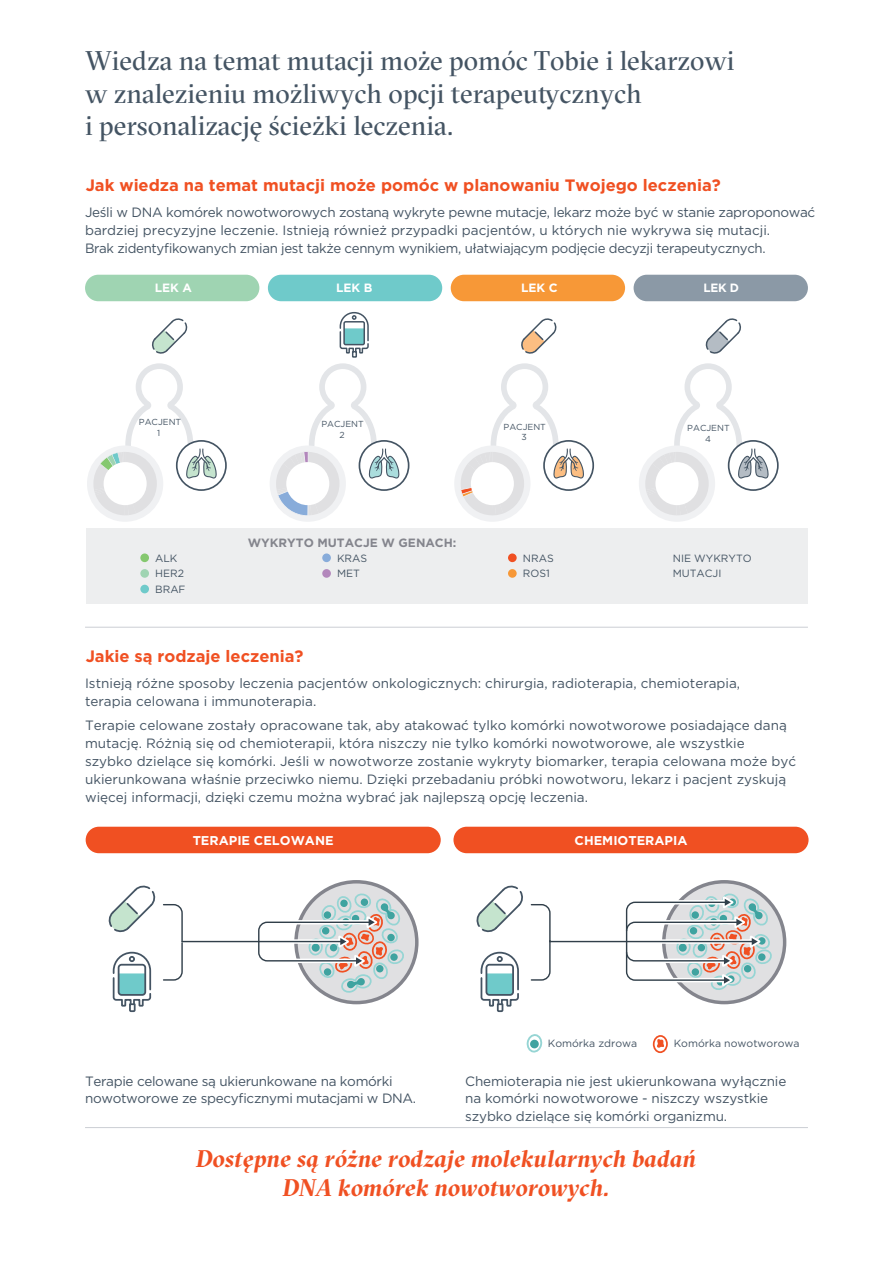
<style>
.page{position:relative;width:893px;height:1263px;background:#fff}
.page>*{position:absolute;margin:0;border:0;box-sizing:border-box;transform-origin:0 0}
.t1{font:27px/32.4px "GT Sectra Fine";color:#445463}
.t2{font:italic 700 24px/28.8px "GT Sectra Fine";color:#f05022;text-align:center}
.t3{font:700 16.5px "Gotham";color:#f05022}
.t4{font:13.5px/18px "Gotham";color:#445463}
.t5{font:13.5px/18px "Gotham";letter-spacing:-.025em;color:#445463}
.t6{font:700 12.75px "Gotham";color:#fff}
.t7{font:700 12px "Gotham";color:#84858d}
.t8{font:700 12px "Gotham";color:#fff}
.t9{font:10.5px/15.5px "Gotham";color:#445463}
.t10{font:8.7px/10.5px "Gotham";color:#445463;text-align:center}
</style>
<div class="page">
<hr style="left:85px;top:627px;width:723px;height:1px;background:#cbced4">
<div style="left:86px;top:528px;width:721px;height:76px;background:#edeeef"></div>
<div style="left:85px;top:275px;width:174px;height:26px;background:#9fd4b2;border-radius:13px"></div>
<svg style="left:152px;top:318px;width:35px;height:36px"></svg>
<div style="left:140px;top:553px;width:9px;height:9px;background:#85c86f;border-radius:50%"></div>
<div style="left:140px;top:569px;width:9px;height:9px;background:#9fd4b2;border-radius:50%"></div>
<div style="left:140px;top:585px;width:9px;height:8px;background:#6fcaca;border-radius:50%"></div>
<div style="left:322px;top:553px;width:9px;height:9px;background:#88acda;border-radius:50%"></div>
<div style="left:322px;top:569px;width:9px;height:9px;background:#b387bc;border-radius:50%"></div>
<svg style="left:521px;top:318px;width:35px;height:36px"></svg>
<div style="left:508px;top:553px;width:9px;height:9px;background:#f05022;border-radius:50%"></div>
<div style="left:508px;top:569px;width:9px;height:9px;background:#f79837;border-radius:50%"></div>
<svg style="left:706px;top:318px;width:35px;height:36px"></svg>
<div style="left:268px;top:275px;width:174px;height:26px;background:#6fcaca;border-radius:13px"></div>
<div style="left:451px;top:275px;width:174px;height:26px;background:#f79837;border-radius:13px"></div>
<div style="left:634px;top:275px;width:174px;height:26px;background:#8b99a6;border-radius:13px"></div>
<div style="left:639px;top:445px;width:76px;height:77px;background:#f0f1f3;border-radius:50%"></div>
<div style="left:87px;top:445px;width:76px;height:77px;background:#f0f1f3;border-radius:50%"></div>
<div style="left:270px;top:445px;width:76px;height:77px;background:#f0f1f3;border-radius:50%"></div>
<div style="left:454px;top:445px;width:76px;height:77px;background:#f0f1f3;border-radius:50%"></div>
<svg style="left:94px;top:363px;width:133px;height:152px"></svg>
<div style="left:104px;top:462px;width:43px;height:43px;background:#fff;border-radius:50%"></div>
<svg style="left:276px;top:311px;width:133px;height:205px"></svg>
<div style="left:286px;top:462px;width:43px;height:43px;background:#fff;border-radius:50%"></div>
<svg style="left:460px;top:363px;width:134px;height:152px"></svg>
<div style="left:471px;top:462px;width:43px;height:43px;background:#fff;border-radius:50%"></div>
<svg style="left:645px;top:363px;width:134px;height:152px"></svg>
<div style="left:655px;top:462px;width:43px;height:43px;background:#fff;border-radius:50%"></div>
<div style="left:86px;top:827px;width:355px;height:26px;background:#f05022;border-radius:13px"></div>
<div style="left:453px;top:827px;width:355px;height:26px;background:#f05022;border-radius:13px"></div>
<svg style="left:296px;top:881px;width:120px;height:121px"></svg>
<div style="left:294px;top:880px;width:125px;height:124px;border:3px solid #84858d;border-radius:50%"></div>
<svg style="left:109px;top:885px;width:46px;height:47px"></svg>
<svg style="left:112px;top:951px;width:40px;height:62px"></svg>
<svg style="left:163px;top:893px;width:241px;height:102px"></svg>
<svg style="left:526px;top:1034px;width:17px;height:19px"></svg>
<div style="left:530px;top:1039px;width:9px;height:9px;background:#3fa3a0;border-radius:50%"></div>
<div style="left:653px;top:1035px;width:15px;height:18px;border:2px solid #f05022;border-radius:50%"></div>
<svg style="left:656px;top:1038px;width:8px;height:10px"></svg>
<svg style="left:476px;top:885px;width:47px;height:47px"></svg>
<svg style="left:480px;top:951px;width:39px;height:62px"></svg>
<svg style="left:664px;top:881px;width:120px;height:121px"></svg>
<div style="left:662px;top:880px;width:124px;height:124px;border:3px solid #84858d;border-radius:50%"></div>
<svg style="left:530px;top:893px;width:242px;height:99px"></svg>
<hr style="left:85px;top:1127px;width:723px;height:1px;background:#cbced4">
<h1 class="t1" style="left:85px;top:45px;width:651px">Wiedza na temat mutacji może pomóc Tobie i lekarzowi w znalezieniu możliwych opcji terapeutycznych<br>i personalizację ścieżki leczenia.</h1>
<p class="t3" style="left:86px;top:174px;width:637px">Jak wiedza na temat mutacji może pomóc w planowaniu Twojego leczenia?</p>
<p class="t5" style="left:85px;top:203px;width:732px">Jeśli w DNA komórek nowotworowych zostaną wykryte pewne mutacje, lekarz może być w stanie zaproponować bardziej precyzyjne leczenie. Istnieją również przypadki pacjentów, u których nie wykrywa się mutacji.<br>Brak zidentyfikowanych zmian jest także cennym wynikiem, ułatwiającym podjęcie decyzji terapeutycznych.</p>
<p class="t8" style="left:155px;top:280px;width:39px">LEK A</p>
<p class="t8" style="left:336px;top:280px;width:38px">LEK B</p>
<p class="t8" style="left:521px;top:280px;width:38px">LEK C</p>
<p class="t8" style="left:703px;top:280px;width:37px">LEK D</p>
<p class="t10" style="left:139px;top:417px;width:44px">PACJENT<br>1</p>
<p class="t10" style="left:321px;top:419px;width:44px">PACJENT<br>2</p>
<p class="t10" style="left:504px;top:421px;width:44px">PACJENT<br>3</p>
<p class="t10" style="left:687px;top:423px;width:44px">PACJENT<br>4</p>
<p class="t7" style="left:248px;top:534px;width:210px">WYKRYTO MUTACJE W GENACH:</p>
<p class="t9" style="left:155px;top:550px;width:32px">ALK<br>HER2<br>BRAF</p>
<p class="t9" style="left:337px;top:550px;width:32px">KRAS<br>MET</p>
<p class="t9" style="left:523px;top:550px;width:32px">NRAS<br>ROS1</p>
<p class="t9" style="left:673px;top:550px;width:81px;line-height:15px">NIE WYKRYTO<br>MUTACJI</p>
<p class="t3" style="left:86px;top:645px;width:219px">Jakie są rodzaje leczenia?</p>
<p class="t4" style="left:85px;top:674px;width:657px">Istnieją różne sposoby leczenia pacjentów onkologicznych: chirurgia, radioterapia, chemioterapia, terapia celowana i immunoterapia.</p>
<p class="t4" style="left:85px;top:716px;width:712px">Terapie celowane zostały opracowane tak, aby atakować tylko komórki nowotworowe posiadające daną mutację. Różnią się od chemioterapii, która niszczy nie tylko komórki nowotworowe, ale wszystkie<br>szybko dzielące się komórki. Jeśli w nowotworze zostanie wykryty biomarker, terapia celowana może być ukierunkowana właśnie przeciwko niemu. Dzięki przebadaniu próbki nowotworu, lekarz i pacjent zyskują więcej informacji, dzięki czemu można wybrać jak najlepszą opcję leczenia.</p>
<p class="t6" style="left:193px;top:832px;width:142px">TERAPIE CELOWANE</p>
<p class="t6" style="left:575px;top:832px;width:114px">CHEMIOTERAPIA</p>
<p class="t9" style="left:548px;top:1035px;width:91px">Komórka zdrowa</p>
<p class="t9" style="left:674px;top:1035px;width:127px">Komórka nowotworowa</p>
<p class="t5" style="left:85px;top:1071px;width:333px">Terapie celowane są ukierunkowane na komórki nowotworowe ze specyficznymi mutacjami w DNA.</p>
<p class="t4" style="left:465px;top:1071px;width:323px">Chemioterapia nie jest ukierunkowana wyłącznie na komórki nowotworowe - niszczy wszystkie szybko dzielące się komórki organizmu.</p>
<h2 class="t2" style="left:196px;top:1144px;width:501px">Dostępne są różne rodzaje molekularnych badań<br>DNA komórek nowotworowych.</h2>
</div>
